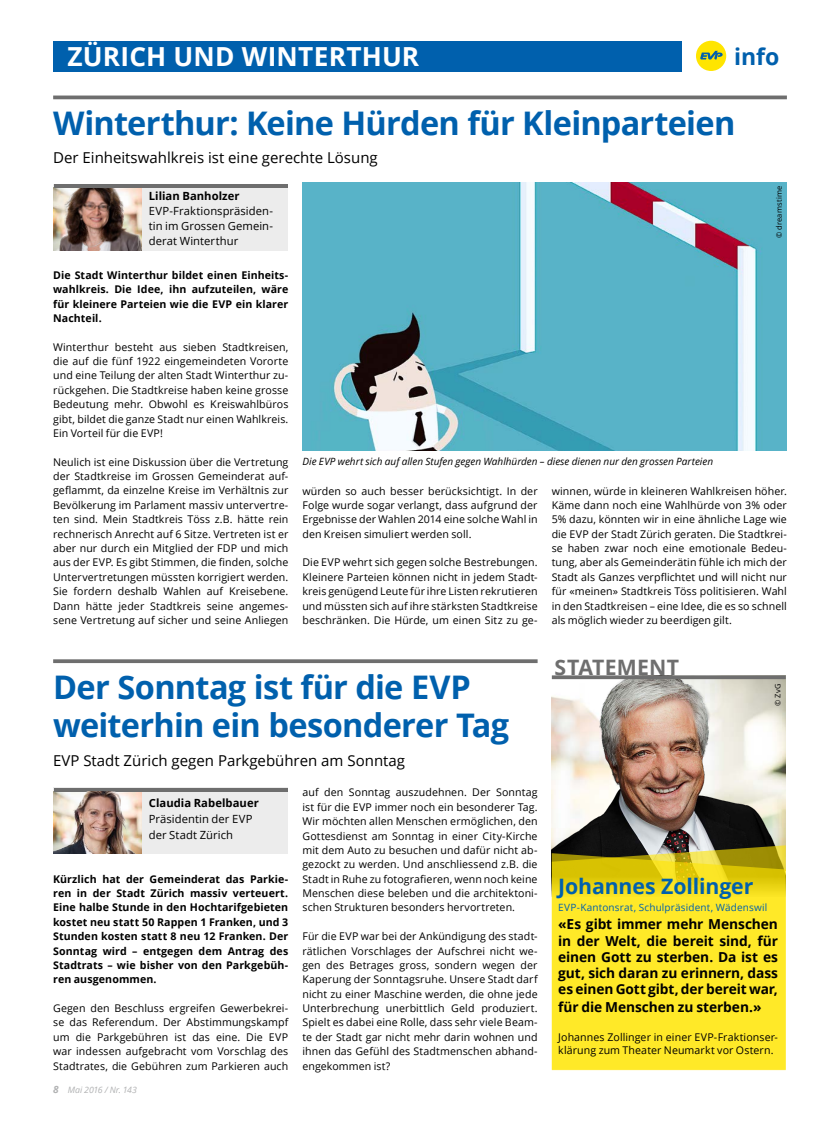
<style>
.page{position:relative;width:833px;height:1134px;background:#fff}
.page>*{position:absolute;margin:0;border:0;box-sizing:border-box;transform-origin:0 0}
.t1{font:700 32.5px/38.8px "Open Sans";letter-spacing:-.02em;color:#0060ad}
.t2{font:700 26.25px "Open Sans";letter-spacing:.005em;color:#fff}
.t3{font:700 23px "Open Sans";color:#0060ad}
.t4{font:700 21.25px "Open Sans";letter-spacing:-.005em;color:#0060ad}
.t5{font:700 21.25px "Open Sans";letter-spacing:.01em;color:#6e6e6e}
.t6{font:15px "Open Sans";color:#000}
.t7{font:700 13.75px/16.2px "Open Sans";letter-spacing:-.01em;color:#000;text-align:justify}
.t8{font:11.25px/15px "Open Sans";letter-spacing:.005em;color:#000}
.t9{font:700 11.25px "Open Sans";letter-spacing:.005em;color:#000}
.t10{font:10.62px/14.4px "Open Sans";letter-spacing:.01em;color:#000;text-align:justify}
.t11{font:700 10.62px/14.4px "Open Sans";letter-spacing:.01em;color:#000;text-align:justify}
.t12{font:italic 10px "Open Sans";color:#000}
.t13{font:10px "Open Sans";letter-spacing:.015em;color:#0060ad}
.t14{font:italic 8.75px "Open Sans";color:#b1b2b3}
.t15{font:7.5px "Open Sans";letter-spacing:.025em;color:#000}
.s1{font-weight:700;font-size:10px}
</style>
<div class="page">
<div style="left:696px;top:41px;width:30px;height:30px;background:#ffe500;border-radius:50%"></div>
<svg style="left:700px;top:51px;width:22px;height:9px"></svg>
<div style="left:53px;top:41px;width:628px;height:30px;background:#0060ad"></div>
<div style="left:53px;top:788px;width:234px;height:66px;background:#ececec"></div>
<hr style="left:54px;top:788px;width:233px;height:3px;background:#6e6e6e">
<img style="left:53px;top:791px;width:89px;height:63px">
<hr style="left:53px;top:96px;width:734px;height:3px;background:#6e6e6e">
<svg style="left:53px;top:659px;width:484px;height:4px;background:#797979"></svg>
<div style="left:53px;top:184px;width:234px;height:66px;background:#ececec"></div>
<img style="left:53px;top:187px;width:88px;height:63px">
<hr style="left:54px;top:184px;width:233px;height:3px;background:#6e6e6e">
<img style="left:552px;top:679px;width:233px;height:166px">
<svg style="left:552px;top:845px;width:233px;height:8px;background:#5c5839"></svg>
<svg style="left:552px;top:853px;width:233px;height:217px;background:#f7e124"></svg>
<svg style="left:552px;top:675px;width:233px;height:4px"></svg>
<img style="left:302px;top:182px;width:485px;height:269px">
<h2 class="t2" style="left:67px;top:38px;width:353px">ZÜRICH UND WINTERTHUR</h2>
<h3 class="t3" style="left:734px;top:40px;width:47px">info</h3>
<h1 class="t1" style="left:53px;top:103px;width:684px">Winterthur: Keine Hürden für Kleinparteien</h1>
<h3 class="t6" style="left:53px;top:148px;width:326px">Der Einheitswahlkreis ist eine gerechte Lösung</h3>
<p class="t9" style="left:149px;top:188px;width:92px">Lilian Banholzer</p>
<p class="t8" style="left:149px;top:203px;width:126px;text-align:justify">EVP-Fraktionspräsiden&shy;tin im Grossen Gemein&shy;derat Winterthur</p>
<p class="t11" style="left:53px;top:267px;width:237px">Die Stadt Winterthur bildet einen Einheits&shy;wahlkreis. Die Idee, ihn aufzuteilen, wäre für kleinere Parteien wie die EVP ein klarer Nachteil.</p>
<p class="t10" style="left:53px;top:339px;width:237px">Winterthur besteht aus sieben Stadtkreisen, die auf die fünf 1922 eingemeindeten Vororte und eine Teilung der alten Stadt Winterthur zu&shy;rückgehen. Die Stadtkreise haben keine grosse Bedeutung mehr. Obwohl es Kreiswahlbüros gibt, bildet die ganze Stadt nur einen Wahlkreis.<br>Ein Vorteil für die EVP!</p>
<p class="t10" style="left:53px;top:454px;width:237px">Neulich ist eine Diskussion über die Vertretung der Stadtkreise im Grossen Gemeinderat auf&shy;geflammt, da einzelne Kreise im Verhältnis zur Bevölkerung im Parlament massiv untervertre&shy;ten sind. Mein Stadtkreis Töss z.B. hätte rein rechnerisch Anrecht auf 6 Sitze. Vertreten ist er aber nur durch ein Mitglied der FDP und mich aus der EVP. Es gibt Stimmen, die finden, solche Untervertretungen müssten korrigiert werden.<br>Sie fordern deshalb Wahlen auf Kreisebene.<br>Dann hätte jeder Stadtkreis seine angemes&shy;sene Vertretung auf sicher und seine Anliegen</p>
<p class="t15" style="left:774px;top:238px;width:54px;rotate:-90deg">© dreamstime</p>
<p class="t12" style="left:302px;top:454px;width:412px">Die EVP wehrt sich auf allen Stufen gegen Wahlhürden – diese dienen nur den grossen Parteien</p>
<p class="t10" style="left:302px;top:483px;width:237px">würden so auch besser berücksichtigt. In der Folge wurde sogar verlangt, dass aufgrund der Ergebnisse der Wahlen 2014 eine solche Wahl in den Kreisen simuliert werden soll.</p>
<p class="t10" style="left:302px;top:555px;width:237px">Die EVP wehrt sich gegen solche Bestrebungen.<br>Kleinere Parteien können nicht in jedem Stadt&shy;kreis genügend Leute für ihre Listen rekrutieren und müssten sich auf ihre stärksten Stadtkreise beschränken. Die Hürde, um einen Sitz zu ge-</p>
<p class="t10" style="left:551px;top:483px;width:237px">winnen, würde in kleineren Wahlkreisen höher.<br>Käme dann noch eine Wahlhürde von 3% oder 5% dazu, könnten wir in eine ähnliche Lage wie die EVP der Stadt Zürich geraten. Die Stadtkrei&shy;se haben zwar noch eine emotionale Bedeu&shy;tung, aber als Gemeinderätin fühle ich mich der Stadt als Ganzes verpflichtet und will nicht nur für «meinen» Stadtkreis Töss politisieren. Wahl in den Stadtkreisen – eine Idee, die es so schnell als möglich wieder zu beerdigen gilt.</p>
<h1 class="t1" style="left:53px;top:666px;width:457px">Der Sonntag ist für die EVP weiterhin ein besonderer Tag</h1>
<h3 class="t6" style="left:53px;top:750px;width:353px">EVP Stadt Zürich gegen Parkgebühren am Sonntag</h3>
<p class="t9" style="left:149px;top:795px;width:112px">Claudia Rabelbauer</p>
<p class="t8" style="left:149px;top:811px;width:105px;line-height:16.2px">Präsidentin der EVP der Stadt Zürich</p>
<p class="t11" style="left:53px;top:871px;width:237px">Kürzlich hat der Gemeinderat das Parkie&shy;ren in der Stadt Zürich massiv verteuert.<br>Eine halbe Stunde in den Hochtarifgebieten kostet neu statt 50 Rappen 1 Franken, und 3<br>Stunden kosten statt 8 neu 12 Franken. Der Sonntag wird – entgegen dem Antrag des Stadtrats – wie bisher von den Parkgebüh&shy;ren ausgenommen.</p>
<p class="t10" style="left:53px;top:1001px;width:237px">Gegen den Beschluss ergreifen Gewerbekrei&shy;se das Referendum. Der Abstimmungskampf um die Parkgebühren ist das eine. Die EVP war indessen aufgebracht vom Vorschlag des Stadtrates, die Gebühren zum Parkieren auch</p>
<p class="t14" style="left:53px;top:1084px;width:85px"><span class="s1">8</span> Mai 2016 / Nr. 143</p>
<p class="t10" style="left:302px;top:785px;width:237px">auf den Sonntag auszudehnen. Der Sonntag ist für die EVP immer noch ein besonderer Tag.<br>Wir möchten allen Menschen ermöglichen, den Gottesdienst am Sonntag in einer City-Kirche mit dem Auto zu besuchen und dafür nicht ab&shy;gezockt zu werden. Und anschliessend z.B. die Stadt in Ruhe zu fotografieren, wenn noch keine Menschen diese beleben und die architektoni&shy;schen Strukturen besonders hervortreten.</p>
<p class="t10" style="left:302px;top:929px;width:237px">Für die EVP war bei der Ankündigung des stadt&shy;rätlichen Vorschlages der Aufschrei nicht we&shy;gen des Betrages gross, sondern wegen der Kaperung der Sonntagsruhe. Unsere Stadt darf nicht zu einer Maschine werden, die ohne jede Unterbrechung unerbittlich Geld produziert.<br>Spielt es dabei eine Rolle, dass sehr viele Beam&shy;te der Stadt gar nicht mehr darin wohnen und ihnen das Gefühl des Stadtmenschen abhand&shy;engekommen ist?</p>
<h3 class="t5" style="left:554px;top:653px;width:126px">STATEMENT</h3>
<p class="t15" style="left:772px;top:706px;width:24px;rotate:-90deg">© ZvG</p>
<h3 class="t4" style="left:558px;top:872px;width:197px">Johannes Zollinger</h3>
<p class="t13" style="left:558px;top:900px;width:211px">EVP-Kantonsrat, Schulpräsident, Wädenswil</p>
<p class="t7" style="left:558px;top:916px;width:221px">«Es gibt immer mehr Menschen in der Welt, die bereit sind, für einen Gott zu sterben. Da ist es gut, sich daran zu erinnern, dass es einen Gott gibt, der bereit war,</p>
<p class="t7" style="left:558px;top:998px;width:205px">für die Menschen zu sterben.»</p>
<p class="t10" style="left:558px;top:1030px;width:221px;line-height:13.8px">Johannes Zollinger in einer EVP-Fraktionser&shy;klärung zum Theater Neumarkt vor Ostern.</p>
</div>
